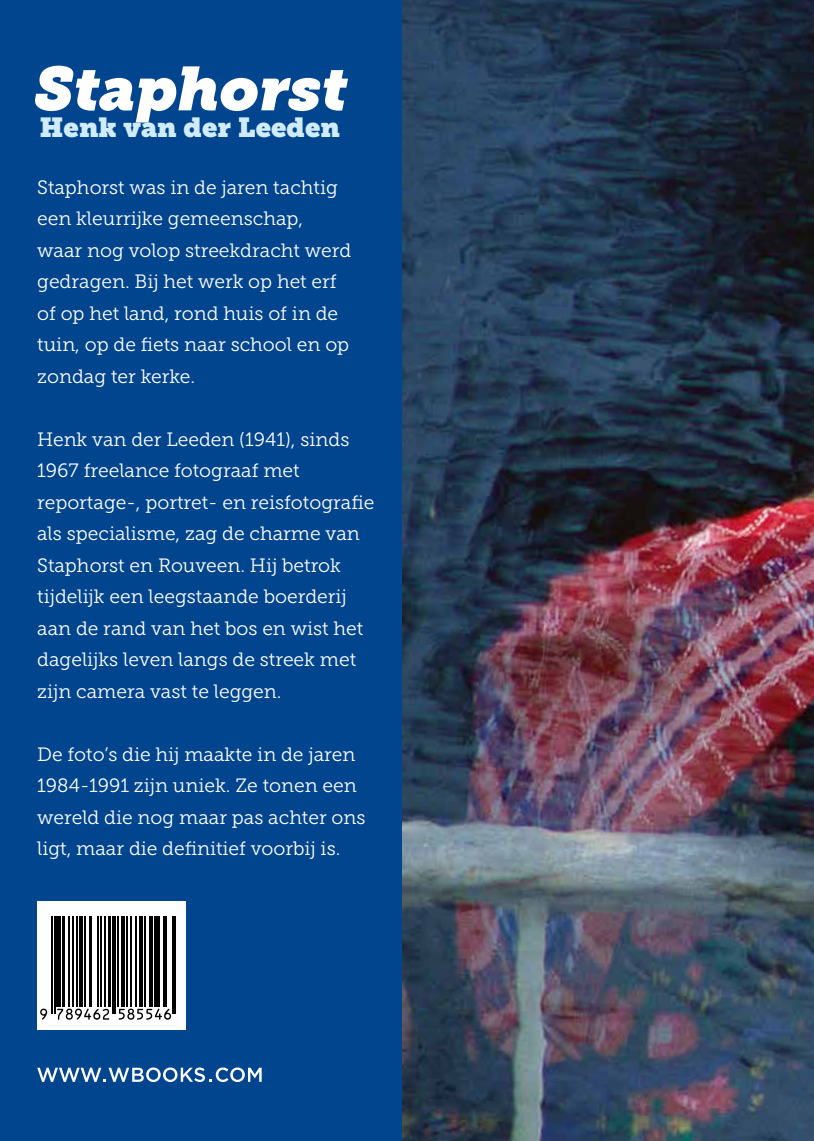
<style>
.page{position:relative;width:814px;height:1141px;background:#00458d}
.page>*{position:absolute;margin:0;border:0;box-sizing:border-box;transform-origin:0 0}
.t1{font:italic 61.07px "Museo Slab 1000";color:#fff}
.t2{font:27.3px "Museo Slab";color:#d0ecfb}
.t3{font:19.25px/31.5px "Museo Slab 300";color:#fff}
</style>
<div class="page">
<img style="left:402px;top:0;width:412px;height:1141px">
<div style="left:37px;top:902px;width:148px;height:128px;background:#fff"></div>
<svg style="left:37px;top:1067px;width:225px;height:15px"></svg>
<svg style="left:40px;top:1009px;width:7px;height:11px"></svg>
<hr style="left:52px;top:916px;width:1px;height:97px;background:#000">
<hr style="left:54px;top:916px;width:2px;height:97px;background:#000">
<hr style="left:57px;top:916px;width:4px;height:91px;background:#000">
<hr style="left:62px;top:916px;width:3px;height:91px;background:#000">
<hr style="left:69px;top:916px;width:1px;height:91px;background:#000">
<hr style="left:73px;top:916px;width:1px;height:91px;background:#000">
<hr style="left:76px;top:916px;width:2px;height:91px;background:#000">
<hr style="left:79px;top:916px;width:4px;height:91px;background:#000">
<hr style="left:84px;top:916px;width:2px;height:91px;background:#000">
<hr style="left:90px;top:916px;width:2px;height:91px;background:#000">
<hr style="left:97px;top:916px;width:2px;height:91px;background:#000">
<hr style="left:100px;top:916px;width:1px;height:91px;background:#000">
<svg style="left:57px;top:1009px;width:52px;height:11px"></svg>
<hr style="left:104px;top:916px;width:1px;height:91px;background:#000">
<hr style="left:108px;top:916px;width:3px;height:91px;background:#000">
<hr style="left:112px;top:916px;width:1px;height:97px;background:#000">
<hr style="left:114px;top:916px;width:2px;height:97px;background:#000">
<hr style="left:117px;top:916px;width:1px;height:91px;background:#000">
<hr style="left:121px;top:916px;width:4px;height:91px;background:#000">
<hr style="left:126px;top:916px;width:1px;height:91px;background:#000">
<hr style="left:130px;top:916px;width:1px;height:91px;background:#000">
<hr style="left:135px;top:916px;width:2px;height:91px;background:#000">
<hr style="left:139px;top:916px;width:4px;height:91px;background:#000">
<hr style="left:145px;top:916px;width:1px;height:91px;background:#000">
<hr style="left:149px;top:916px;width:3px;height:91px;background:#000">
<hr style="left:154px;top:916px;width:1px;height:91px;background:#000">
<hr style="left:156px;top:916px;width:4px;height:91px;background:#000">
<svg style="left:119px;top:1009px;width:52px;height:11px"></svg>
<hr style="left:163px;top:916px;width:1px;height:91px;background:#000">
<hr style="left:166px;top:916px;width:1px;height:91px;background:#000">
<hr style="left:172px;top:916px;width:1px;height:97px;background:#000">
<hr style="left:175px;top:916px;width:1px;height:97px;background:#000">
<h1 class="t1" style="left:31px;top:54px;width:315px">Staphorst</h1>
<h2 class="t2" style="left:40px;top:111px;width:302px">Henk van der Leeden</h2>
<p class="t3" style="left:37px;top:172px;width:315px">Staphorst was in de jaren tachtig een kleurrijke gemeenschap, waar nog volop streekdracht werd gedragen. Bij het werk op het erf of op het land, rond huis of in de tuin, op de fiets naar school en op zondag ter kerke.</p>
<p class="t3" style="left:37px;top:424px;width:338px">Henk van der Leeden (1941), sinds 1967 freelance fotograaf met reportage-, portret- en reisfotografie als specialisme, zag de charme van Staphorst en Rouveen. Hij betrok tijdelijk een leegstaande boerderij aan de rand van het bos en wist het dagelijks leven langs de streek met zijn camera vast te leggen.</p>
<p class="t3" style="left:37px;top:739px;width:330px">De foto’s die hij maakte in de jaren 1984-1991 zijn uniek. Ze tonen een wereld die nog maar pas achter ons ligt, maar die definitief voorbij is.</p>
</div>
